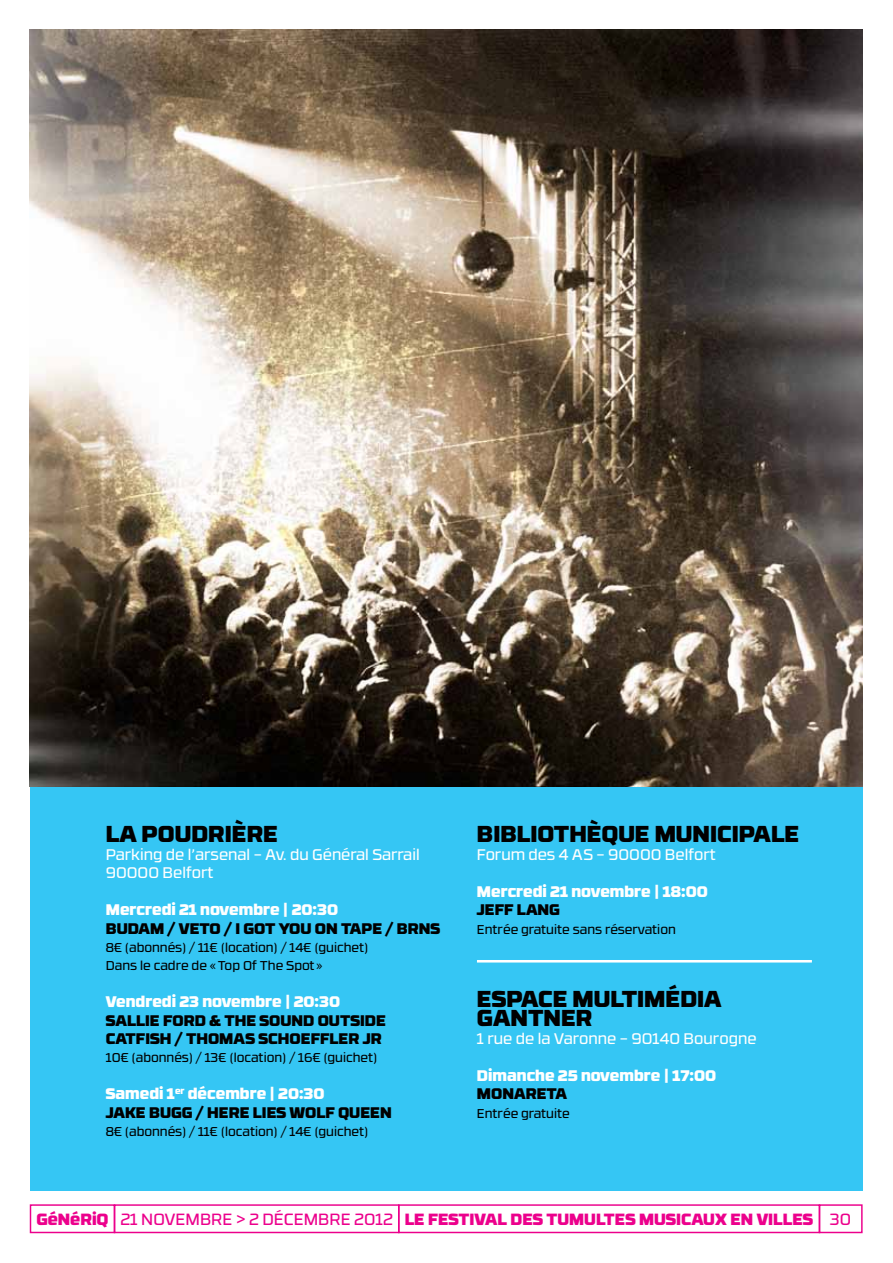
<style>
.page{position:relative;width:893px;height:1263px;background:#fff}
.page>*{position:absolute;margin:0;border:0;box-sizing:border-box;transform-origin:0 0}
.t1{font:900 22.95px/18.5px "RB No 3.1";color:#000}
.t2{font:900 16.2px "RB No 3.1";color:#ec008c}
.t3{font:900 15.3px/18.5px "RB No 3.1";color:#fff}
.t4{font:900 15.3px "RB No 3.1";color:#000}
.t5{font:15.3px/18.5px "RB No 3.1";color:#fff}
.t6{font:12.75px/18.5px "RB No 3.1";color:#000}
.s1{color:#000}
.s2{font-weight:400}
</style>
<div class="page">
<div style="left:30px;top:30px;width:833px;height:1160px;background:#35c6f4"></div>
<img style="left:30px;top:30px;width:833px;height:756px">
<hr style="left:477px;top:960px;width:335px;height:2px;background:#fff">
<div style="left:398px;top:1204px;width:422px;height:29px;border:1px solid #ec008c"></div>
<div style="left:114px;top:1204px;width:285px;height:29px;border:1px solid #ec008c"></div>
<div style="left:30px;top:1204px;width:85px;height:29px;border:1px solid #ec008c"></div>
<div style="left:819px;top:1204px;width:44px;height:29px;border:1px solid #ec008c"></div>
<h1 class="t1" style="left:106px;top:822px;width:53px">LA POU</h1>
<h1 class="t1" style="left:191px;top:822px;width:32px">DRIÈRE</h1>
<p class="t5" style="left:106px;top:844px;width:315px">Parking de l’arsenal – Av. du Général Sarrail<br>90000 Belfort</p>
<p class="t3" style="left:106px;top:899px;width:234px">Mercredi 21 novembre | 20:30</p>
<p class="t4" style="left:106px;top:915px;width:185px">BU DAM / VETO / I GOT YOU</p>
<p class="t4" style="left:315px;top:915px;width:47px">ON TAPE</p>
<p class="t4" style="left:386px;top:915px;width:23px">/ BRNS</p>
<p class="t6" style="left:106px;top:937px;width:264px">8€ (abonnés) / 11€ (location) / 14€ (guichet)<br>Dans le cadre de « Top Of The Spot »</p>
<p class="t3" style="left:106px;top:991px;width:236px">Vendredi 23 novembre | 20:30</p>
<p class="t4" style="left:106px;top:1007px;width:10px">SALLIE</p>
<p class="t4" style="left:163px;top:1007px;width:109px">FORD &amp; THE SOUN</p>
<p class="t4" style="left:303px;top:1007px;width:83px">D OUTSIDE</p>
<p class="t4" style="left:106px;top:1025px;width:49px">CATFISH</p>
<p class="t4" style="left:175px;top:1025px;width:35px">/ THOMAS</p>
<p class="t4" style="left:258px;top:1025px;width:12px">SCHOE</p>
<p class="t4" style="left:311px;top:1025px;width:30px">FFLER</p>
<p class="t4" style="left:363px;top:1025px;width:21px">Jr</p>
<p class="t6" style="left:106px;top:1048px;width:273px">10€ (abonnés) / 13€ (location) / 16€ (guichet)</p>
<p class="t3" style="left:106px;top:1083px;width:220px">Samedi 1<sup>er</sup> décembre | 20:30<br><span class="s1">JAKEBUGG / HERE</span></p>
<p class="t4" style="left:253px;top:1099px;width:10px">LIES</p>
<p class="t4" style="left:290px;top:1099px;width:60px">WOLF QUEEN</p>
<p class="t6" style="left:106px;top:1121px;width:264px">8€ (abonnés) / 11€ (location) / 14€ (guichet)</p>
<h1 class="t1" style="left:477px;top:822px;width:14px">BIBLIO</h1>
<h1 class="t1" style="left:554px;top:822px;width:33px">THÈQUE</h1>
<h1 class="t1" style="left:655px;top:822px;width:16px">MUNICIPALE</h1>
<p class="t5" style="left:477px;top:844px;width:240px">Forum des 4 AS – 90000 Belfort</p>
<p class="t3" style="left:477px;top:881px;width:232px">Mercredi 21 novembre | 18:00</p>
<p class="t4" style="left:477px;top:897px;width:52px">JEFF LAN</p>
<p class="t4" style="left:549px;top:897px;width:12px">G</p>
<p class="t6" style="left:477px;top:919px;width:200px">Entrée gratuite sans réservation</p>
<h1 class="t1" style="left:477px;top:988px;width:246px">Espace Multimédia<br>Gantner</h1>
<p class="t5" style="left:477px;top:1028px;width:281px">1 rue de la Varonne – 90140 Bourogne</p>
<p class="t3" style="left:477px;top:1065px;width:241px">Dimanche 25 novembre | 17:00</p>
<p class="t4" style="left:477px;top:1081px;width:13px">MONARE</p>
<p class="t4" style="left:547px;top:1081px;width:22px">TA</p>
<p class="t6" style="left:477px;top:1103px;width:94px">Entrée gratuite</p>
<p class="t2" style="left:36px;top:1205px;width:816px">GéNéRiQ <span class="s2">21 NOVEMBRE &gt; 2 DÉ CEMBRE 2012</span> Le festival des tumultes musicaux en villes <span class="s2">30</span></p>
</div>
